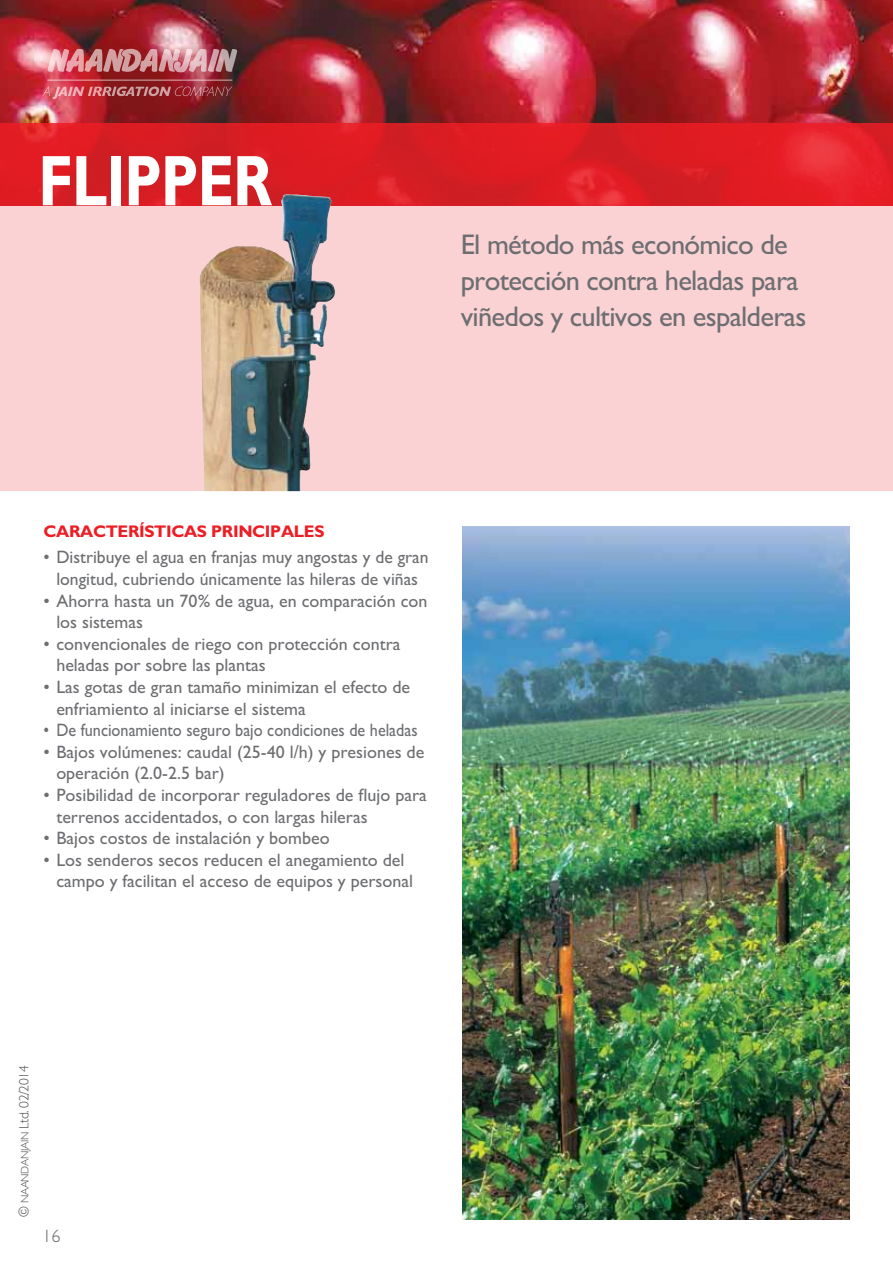
<style>
.page{position:relative;width:893px;height:1263px;background:#fff}
.page>*{position:absolute;margin:0;border:0;box-sizing:border-box;transform-origin:0 0}
.t1{font:700 72px "M Gill Sans";letter-spacing:-.02em;color:#fff;scale:.8 1}
.t2{font:28.5px/36px "M Gill Sans";letter-spacing:-.025em;color:#6d6e71}
.t3{font:18px/21.6px "M Gill Sans";color:#6d6e71}
.t4{font:18px "M Gill Sans";color:#6d6e71;scale:.9 1}
.t5{font:300 18px "M Gill Sans";color:#636466}
.t6{font:700 16.95px "M Gill Sans";letter-spacing:-.02em;color:#ed1d24}
.t7{font:300 13.5px "M Gill Sans";letter-spacing:-.03em;color:#4d4d4f}
.s1{font-size:10.8px}
</style>
<div class="page">
<img style="left:0;top:0;width:893px;height:123px">
<div style="left:0;top:204px;width:893px;height:287px;background:#fbd2d4"></div>
<svg style="left:0;top:123px;width:893px;height:82px;background:#dc1e24"></svg>
<svg style="left:43px;top:87px;width:189px;height:12px;background:#ae4c52"></svg>
<img style="left:48px;top:48px;width:189px;height:25px">
<hr style="left:47px;top:80px;width:185px;height:1px;background:#fff">
<img style="left:462px;top:527px;width:388px;height:692px">
<img style="left:200px;top:196px;width:136px;height:295px">
<h1 class="t1" style="left:38px;top:141px;width:294px">FLIPPER</h1>
<h2 class="t2" style="left:461px;top:227px;width:347px">El método más económico de protección contra heladas para viñedos y cultivos en espalderas</h2>
<p class="t6" style="left:44px;top:522px;width:282px">CARACTERÍSTICAS PRINCIPALES</p>
<p class="t3" style="left:44px;top:547px;width:387px;text-align:center">• Distribuye el agua en franjas muy angostas y de gran longitud, cubriendo únicamente las hileras de viñas</p>
<p class="t3" style="left:56px;top:590px;width:373px;text-indent:-13px">• Ahorra hasta un 70% de agua, en comparación con los sistemas</p>
<p class="t3" style="left:56px;top:633px;width:346px;text-indent:-13px">• convencionales de riego con protección contra heladas por sobre las plantas</p>
<p class="t3" style="left:56px;top:676px;width:355px;text-indent:-13px">• Las gotas de gran tamaño minimizan el efecto de enfriamiento al iniciarse el sistema</p>
<p class="t4" style="left:44px;top:720px;width:417px">• De funcionamiento seguro bajo condiciones de heladas</p>
<p class="t3" style="left:56px;top:741px;width:370px;text-indent:-13px">• Bajos volúmenes: caudal (25-40 l/h) y presiones de operación (2.0-2.5 bar)</p>
<p class="t3" style="left:56px;top:784px;width:372px;text-indent:-13px">• Posibilidad de incorporar reguladores de flujo para terrenos accidentados, o con largas hileras</p>
<p class="t3" style="left:44px;top:827px;width:288px">• Bajos costos de instalación y bombeo</p>
<p class="t3" style="left:56px;top:849px;width:358px;text-indent:-13px">• Los senderos secos reducen el anegamiento del campo y facilitan el acceso de equipos y personal</p>
<p class="t7" style="left:17px;top:1217px;width:153px;rotate:-90deg">© <span class="s1">NAANDANJAIN</span> Ltd. 02/2014</p>
<p class="t5" style="left:43px;top:1226px;width:19px">16</p>
</div>
